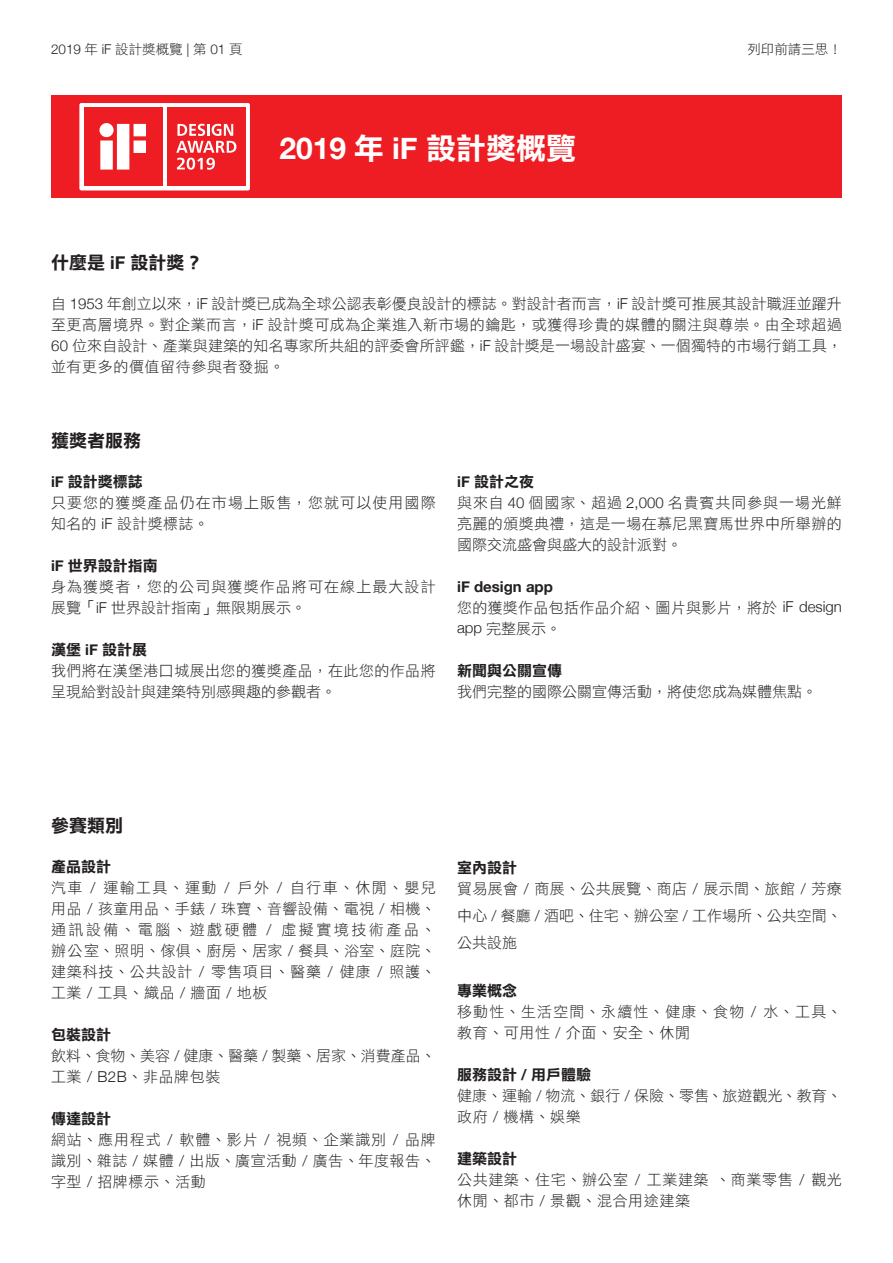
<style>
.page{position:relative;width:893px;height:1263px;background:#fff}
.page>*{position:absolute;margin:0;border:0;box-sizing:border-box;transform-origin:0 0}
.t1{font:700 30px "Helvetica Neue";color:#fff}
.t2{font:18px "DF Li Hei Std W7";color:#231f20}
.t3{font:15px/21px "DF Li Hei Std W3";letter-spacing:.03em;color:#231f20;text-align:justify}
.t4{font:15px/21px "DF Li Hei Std W3";letter-spacing:.075em;color:#231f20}
.t5{font:15px/21px "DF Li Hei Std W3";color:#231f20}
.t6{font:15px "DF Li Hei Std W7";color:#231f20}
.t7{font:700 15px "Helvetica Neue";color:#231f20}
.t8{font:300 13.5px "Helvetica Neue";color:#231f20}
.t9{font:13.5px "DF Li Hei Std W3";color:#231f20}
.s1{font-family:"DF Li Hei Std W3";font-weight:400}
.s2{font-family:"DF Li Hei Std W7";font-weight:400}
.s3{font-family:"Helvetica Neue";font-weight:700}
.s4{font-family:"Helvetica Neue";font-weight:300}
</style>
<div class="page">
<div style="left:51px;top:96px;width:791px;height:102px;background:#ee1d23"></div>
<div style="left:80px;top:103px;width:170px;height:87px;background:#fff;border-radius:2px"></div>
<div style="left:84px;top:107px;width:79px;height:79px;background:#ee1d23"></div>
<svg style="left:99px;top:123px;width:47px;height:47px"></svg>
<div style="left:167px;top:107px;width:79px;height:79px;background:#ee1d23"></div>
<svg style="left:176px;top:124px;width:60px;height:46px"></svg>
<p class="t8" style="left:51px;top:41px;width:193px">2019 <span class="s1">年</span> iF <span class="s1">設計獎概覽</span> | <span class="s1">第</span> 01 <span class="s1">頁</span></p>
<p class="t9" style="left:747px;top:42px;width:96px">列印前請三思！</p>
<p class="t1" style="left:280px;top:129px;width:298px">2019 <span class="s2">年</span> iF <span class="s2">設計獎概覽</span></p>
<p class="t2" style="left:51px;top:252px;width:153px">什麼是 <span class="s3">iF</span> 設計獎？</p>
<p class="t3" style="left:51px;top:293px;width:792px">自 <span class="s4">1953</span> 年創立以來，<span class="s4">iF</span> 設計獎已成為全球公認表彰優良設計的標誌。對設計者而言，<span class="s4">iF</span> 設計獎可推展其設計職涯並躍升至更高層境界。對企業而言，<span class="s4">iF</span> 設計獎可成為企業進入新市場的鑰匙，或獲得珍貴的媒體的關注與尊崇。由全球超過<span class="s4">60</span> 位來自設計、產業與建築的知名專家所共組的評委會所評鑑，<span class="s4">iF</span> 設計獎是一場設計盛宴、一個獨特的市場行銷工具，並有更多的價值留待參與者發掘。</p>
<p class="t2" style="left:51px;top:431px;width:91px">獲獎者服務</p>
<p class="t6" style="left:51px;top:474px;width:93px"><span class="s3">iF</span> 設計獎標誌</p>
<p class="t4" style="left:51px;top:492px;width:386px">只要您的獲獎產品仍在市場上販售，您就可以使用國際知名的 <span class="s4">iF</span> 設計獎標誌。</p>
<p class="t6" style="left:51px;top:558px;width:108px"><span class="s3">iF</span> 世界設計指南</p>
<p class="t4" style="left:51px;top:576px;width:386px">身為獲獎者，您的公司與獲獎作品將可在線上最大設計展覽「<span class="s4">iF</span> 世界設計指南」無限期展示。</p>
<p class="t6" style="left:51px;top:642px;width:98px">漢堡 <span class="s3">iF</span> 設計展</p>
<p class="t3" style="left:51px;top:660px;width:386px">我們將在漢堡港口城展出您的獲獎產品，在此您的作品將呈現給對設計與建築特別感興趣的參觀者。</p>
<p class="t6" style="left:457px;top:473px;width:78px"><span class="s3">iF</span> 設計之夜</p>
<p class="t3" style="left:457px;top:492px;width:386px">與來自 <span class="s4">40</span> 個國家、超過 <span class="s4">2,000</span> 名貴賓共同參與一場光鮮亮麗的頒獎典禮，這是一場在慕尼黑寶馬世界中所舉辦的國際交流盛會與盛大的設計派對。</p>
<p class="t7" style="left:457px;top:577px;width:97px">iF design app</p>
<p class="t3" style="left:457px;top:597px;width:386px">您的獲獎作品包括作品介紹、圖片與影片，將於 <span class="s4">iF design app</span> 完整展示。</p>
<p class="t6" style="left:457px;top:662px;width:106px">新聞與公關宣傳</p>
<p class="t5" style="left:457px;top:681px;width:361px">我們完整的國際公關宣傳活動，將使您成為媒體焦點。</p>
<p class="t2" style="left:51px;top:816px;width:73px">參賽類別</p>
<p class="t6" style="left:51px;top:858px;width:61px">產品設計</p>
<p class="t3" style="left:51px;top:877px;width:386px">汽車 <span class="s4">/</span> 運輸工具、運動 <span class="s4">/</span> 戶外 <span class="s4">/</span> 自行車、休閒、嬰兒用品 <span class="s4">/</span> 孩童用品、手錶 <span class="s4">/</span> 珠寶、音響設備、電視 <span class="s4">/</span> 相機、通訊設備、電腦、遊戲硬體 <span class="s4">/</span> 虛擬實境技術產品、辦公室、照明、傢俱、廚房、居家 <span class="s4">/</span> 餐具、浴室、庭院、建築科技、公共設計 <span class="s4">/</span> 零售項目、醫藥 <span class="s4">/</span> 健康 <span class="s4">/</span> 照護、工業 <span class="s4">/</span> 工具、織品 <span class="s4">/</span> 牆面 <span class="s4">/</span> 地板</p>
<p class="t6" style="left:51px;top:1026px;width:61px">包裝設計</p>
<p class="t5" style="left:51px;top:1045px;width:386px">飲料、食物、美容 <span class="s4">/</span> 健康、醫藥 <span class="s4">/</span> 製藥、居家、消費產品、工業 <span class="s4">/ B2B</span>、非品牌包裝</p>
<p class="t6" style="left:51px;top:1110px;width:61px">傳達設計</p>
<p class="t3" style="left:51px;top:1129px;width:386px">網站、應用程式 <span class="s4">/</span> 軟體、影片 <span class="s4">/</span> 視頻、企業識別 <span class="s4">/</span> 品牌識別、雜誌 <span class="s4">/</span> 媒體 <span class="s4">/</span> 出版、廣宣活動 <span class="s4">/</span> 廣告、年度報告、字型 <span class="s4">/</span> 招牌標示、活動</p>
<p class="t6" style="left:457px;top:859px;width:61px">室內設計</p>
<p class="t3" style="left:457px;top:874px;width:386px;line-height:27px">貿易展會 <span class="s4">/</span> 商展、公共展覽、商店 <span class="s4">/</span> 展示間、旅館 <span class="s4">/</span> 芳療中心 <span class="s4">/</span> 餐廳 <span class="s4">/</span> 酒吧、住宅、辦公室 <span class="s4">/</span> 工作場所、公共空間、公共設施</p>
<p class="t6" style="left:457px;top:982px;width:61px">專業概念</p>
<p class="t4" style="left:457px;top:1000px;width:386px">移動性、生活空間、永續性、健康、食物 <span class="s4">/</span> 水、工具、教育、可用性 <span class="s4">/</span> 介面、安全、休閒</p>
<p class="t6" style="left:457px;top:1066px;width:135px">服務設計 <span class="s3">/</span> 用戶體驗</p>
<p class="t5" style="left:457px;top:1084px;width:386px">健康、運輸 <span class="s4">/</span> 物流、銀行 <span class="s4">/</span> 保險、零售、旅遊觀光、教育、政府 <span class="s4">/</span> 機構、娛樂</p>
<p class="t6" style="left:457px;top:1150px;width:61px">建築設計</p>
<p class="t3" style="left:457px;top:1168px;width:386px">公共建築、住宅、辦公室 <span class="s4">/</span> 工業建築、商業零售 <span class="s4">/</span> 觀光休閒、都市 <span class="s4">/</span> 景觀、混合用途建築</p>
</div>
